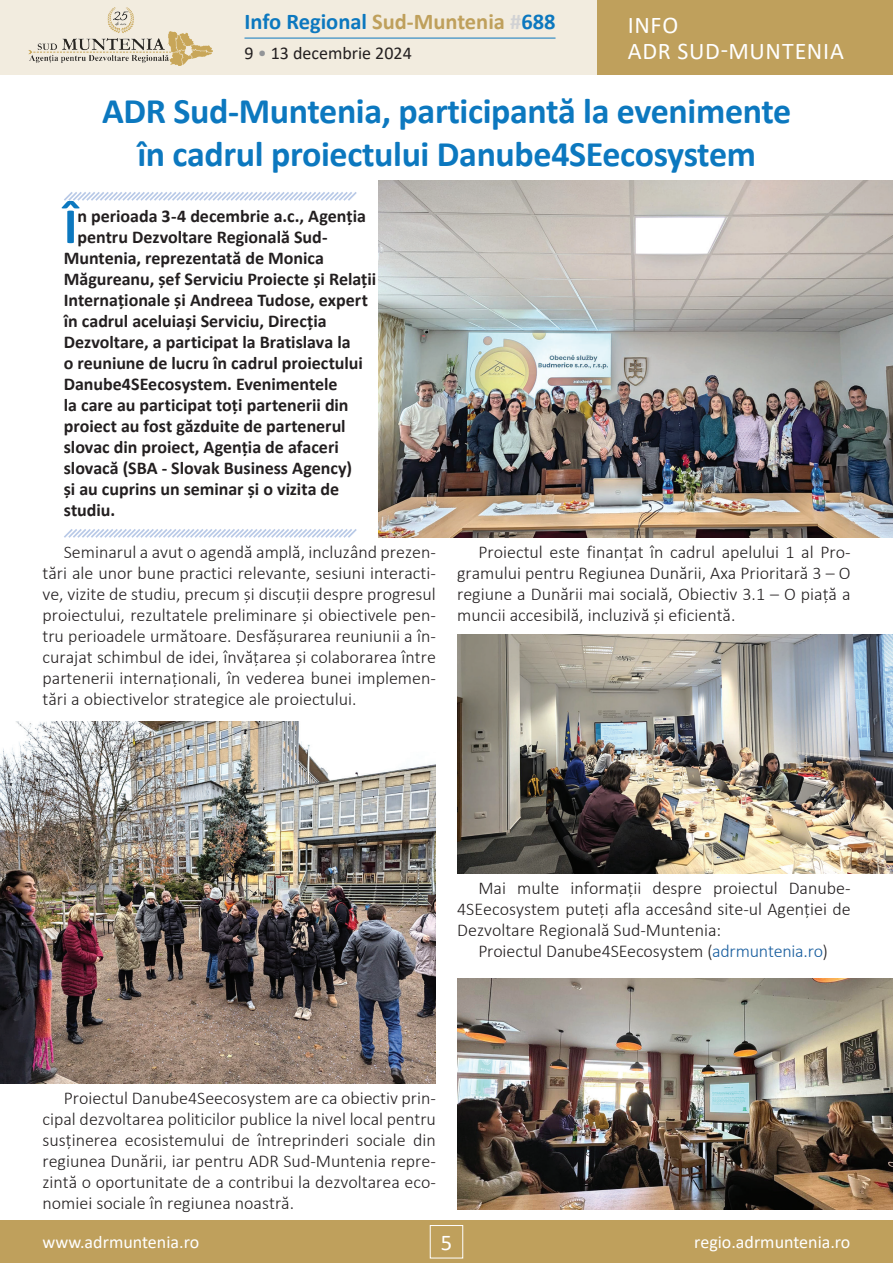
<style>
.page{position:relative;width:893px;height:1263px;background:#fff}
.page>*{position:absolute;margin:0;border:0;box-sizing:border-box;transform-origin:0 0}
.t1{font:700 51.15px "Calibri";color:#0c78bf}
.t2{font:700 36px/43.2px "Calibri";letter-spacing:-.01em;color:#0c78bf;text-align:center}
.t3{font:24px/25.5px "Calibri";letter-spacing:.03em;color:#fff}
.t4{font:700 22.5px "Calibri";color:#0c78bf}
.t5{font:22.5px "Calibri";color:#fff}
.t6{font:300 18px/21px "Calibri";color:#231f20;text-align:justify}
.t7{font:700 18px "Calibri";color:#231f20}
.t8{font:18px "Calibri";color:#fff}
.t9{font:18px "Calibri";color:#231f20}
.s1{color:#bfa05c}
.s2{color:#d1d2d4}
.s3{color:#939598}
.s4{color:#175d9e}
</style>
<div class="page">
<div style="left:0;top:1220px;width:893px;height:43px;background:#bfa05c"></div>
<div style="left:430px;top:1225px;width:33px;height:33px;border:1px solid #fff"></div>
<div style="left:0;top:0;width:893px;height:75px;background:#f2ecdf"></div>
<div style="left:597px;top:0;width:296px;height:75px;background:#bfa05c"></div>
<hr style="left:244px;top:38px;width:311px;height:1px;background:#0c78bf">
<img style="left:28px;top:7px;width:185px;height:59px">
<svg style="left:64px;top:192px;width:293px;height:9px"></svg>
<svg style="left:64px;top:529px;width:293px;height:9px"></svg>
<img style="left:378px;top:180px;width:515px;height:357px">
<img style="left:0;top:722px;width:435px;height:361px">
<img style="left:457px;top:635px;width:436px;height:238px">
<img style="left:457px;top:978px;width:436px;height:231px">
<p class="t4" style="left:244px;top:6px;width:313px">Info Regional <span class="s1">Sud-Muntenia</span> <span class="s2">#</span>688</p>
<p class="t9" style="left:244px;top:41px;width:169px">9 <span class="s3">•</span> 13 decembrie 2024</p>
<h3 class="t3" style="left:628px;top:12px;width:218px">INFO<br>ADR SUD-MUNTENIA</h3>
<h2 class="t2" style="left:102px;top:89px;width:690px">ADR Sud-Muntenia, participantă la evenimente în cadrul proiectului Danube4SEecosystem</h2>
<h1 class="t1" style="left:64px;top:190px;width:15px">Î</h1>
<p class="t7" style="left:77px;top:203px;width:290px">n perioada 3-4 decembrie a.c., Agenția</p>
<p class="t7" style="left:77px;top:224px;width:252px">pentru Dezvoltare Regională Sud-</p>
<p class="t7" style="left:64px;top:245px;width:262px">Muntenia, reprezentată de Monica</p>
<p class="t7" style="left:64px;top:266px;width:314px">Măgureanu, șef Serviciu Proiecte și Relații</p>
<p class="t7" style="left:64px;top:287px;width:306px">Internaționale și Andreea Tudose, expert</p>
<p class="t7" style="left:64px;top:308px;width:264px">în cadrul aceluiași Serviciu, Direcția</p>
<p class="t7" style="left:64px;top:329px;width:288px">Dezvoltare, a participat la Bratislava la</p>
<p class="t7" style="left:64px;top:350px;width:301px">o reuniune de lucru în cadrul proiectului</p>
<p class="t7" style="left:64px;top:371px;width:275px">Danube4SEecosystem. Evenimentele</p>
<p class="t7" style="left:64px;top:392px;width:286px">la care au participat toți partenerii din</p>
<p class="t7" style="left:64px;top:413px;width:283px">proiect au fost găzduite de partenerul</p>
<p class="t7" style="left:64px;top:434px;width:276px">slovac din proiect, Agenția de afaceri</p>
<p class="t7" style="left:64px;top:455px;width:290px">slovacă (SBA - Slovak Business Agency)</p>
<p class="t7" style="left:64px;top:476px;width:277px">și au cuprins un seminar și o vizita de</p>
<p class="t7" style="left:64px;top:497px;width:53px">studiu.</p>
<p class="t6" style="left:43px;top:541px;width:395px;text-indent:21px">Seminarul a avut o agendă amplă, incluzând prezen&shy;tări ale unor bune practici relevante, sesiuni interacti&shy;ve, vizite de studiu, precum și discuții despre progresul proiectului, rezultatele preliminare și obiectivele pen&shy;tru perioadele următoare. Desfășurarea reuniunii a în&shy;curajat schimbul de idei, învățarea și colaborarea între partenerii internaționali, în vederea bunei implemen&shy;tări a obiectivelor strategice ale proiectului.</p>
<p class="t6" style="left:457px;top:542px;width:395px;text-indent:21px">Proiectul este finanțat în cadrul apelului 1 al Pro&shy;gramului pentru Regiunea Dunării, Axa Prioritară 3 – O regiune a Dunării mai socială, Obiectiv 3.1 – O piață a muncii accesibilă, incluzivă și eficientă.</p>
<p class="t6" style="left:457px;top:878px;width:395px;text-indent:21px">Mai multe informații despre proiectul Danube-4SEecosystem puteți afla accesând site-ul Agenției de Dezvoltare Regională Sud-Muntenia:</p>
<p class="t6" style="left:478px;top:941px;width:351px">Proiectul Danube4SEecosystem (<span class="s4">adrmuntenia.ro</span>)</p>
<p class="t6" style="left:43px;top:1087px;width:395px;text-indent:21px">Proiectul Danube4Seecosystem are ca obiectiv prin&shy;cipal dezvoltarea politicilor publice la nivel local pentru susținerea ecosistemului de întreprinderi sociale din regiunea Dunării, iar pentru ADR Sud-Muntenia repre&shy;zintă o oportunitate de a contribui la dezvoltarea eco&shy;nomiei sociale în regiunea noastră.</p>
<p class="t8" style="left:43px;top:1230px;width:158px">www.adrmuntenia.ro</p>
<p class="t5" style="left:441px;top:1226px;width:13px">5</p>
<p class="t8" style="left:694px;top:1230px;width:158px">regio.adrmuntenia.ro</p>
</div>
